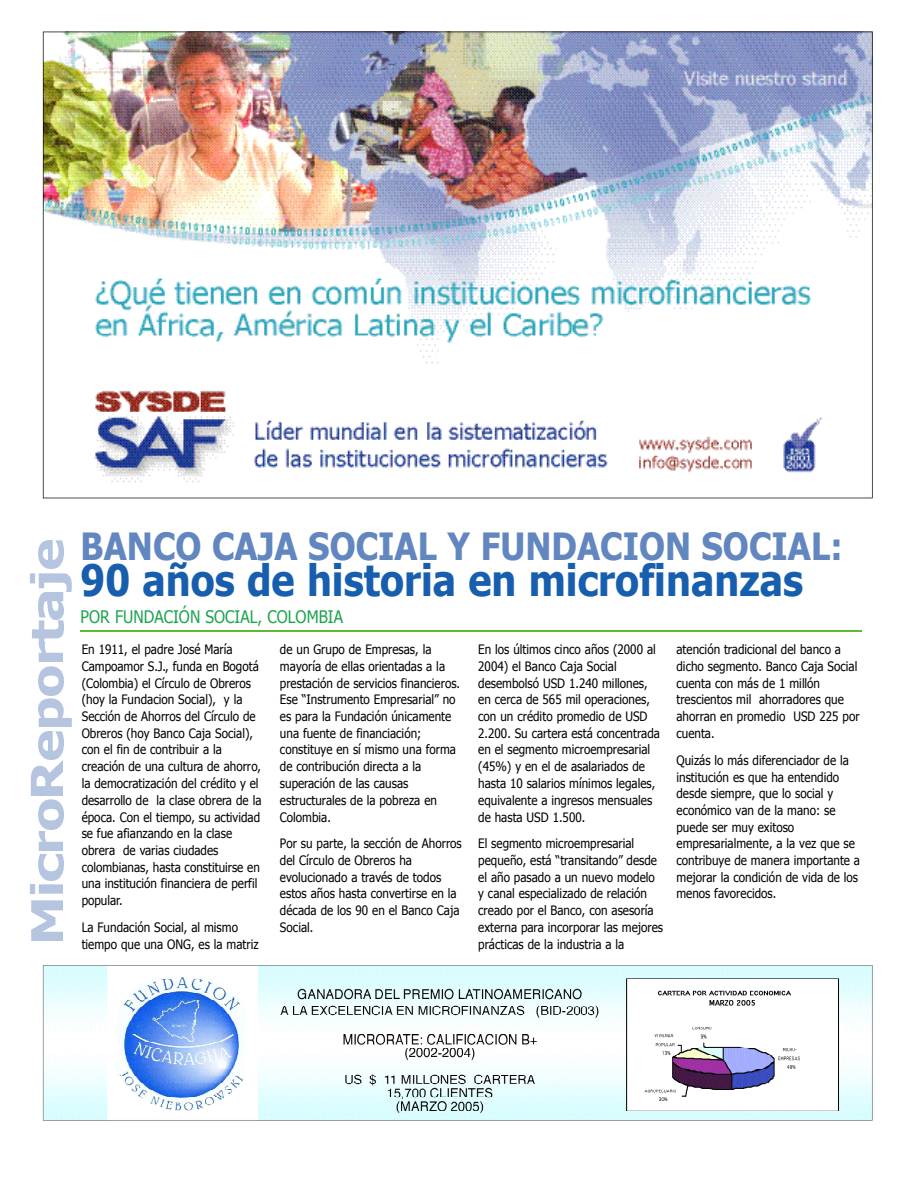
<style>
.page{position:relative;width:918px;height:1188px;background:#fff}
.page>*{position:absolute;margin:0;border:0;box-sizing:border-box;transform-origin:0 0}
.t1{font:700 43.2px "Tahoma";color:#175fae;scale:.9 1}
.t2{font:700 37.5px "Tahoma";color:#6286c0;scale:.9 1}
.t3{font:17.25px "Tahoma";color:#1da44e;scale:.9 1}
.t4{font:12.9px/16.6px "Tahoma";color:#000;scale:.9 1}
</style>
<div class="page">
<img style="left:43px;top:32px;width:830px;height:466px">
<img style="left:31px;top:901px;width:32px;height:39px">
<img style="left:30px;top:884px;width:33px;height:10px">
<img style="left:38px;top:855px;width:26px;height:25px">
<img style="left:38px;top:800px;width:26px;height:50px">
<img style="left:30px;top:732px;width:34px;height:63px">
<img style="left:38px;top:698px;width:34px;height:29px">
<img style="left:38px;top:666px;width:26px;height:30px">
<img style="left:32px;top:593px;width:32px;height:68px">
<img style="left:30px;top:573px;width:42px;height:18px">
<img style="left:38px;top:541px;width:26px;height:28px">
<svg style="left:43px;top:965px;width:830px;height:156px"></svg>
<hr style="left:80px;top:631px;width:782px;height:1px;background:#61b730">
<h2 class="t2" style="left:81px;top:523px;width:848px">BANCO CAJA SOCIAL Y FUNDACION SOCIAL:</h2>
<h1 class="t1" style="left:81px;top:553px;width:804px">90 años de historia en microfinanzas</h1>
<h3 class="t3" style="left:81px;top:606px;width:293px">POR FUNDACIÓN SOCIAL, COLOMBIA</h3>
<p class="t4" style="left:82px;top:641px;width:201px">En 1911, el padre José María<br>Campoamor S.J., funda en Bogotá (Colombia) el Círculo de Obreros (hoy la Fundacion Social), y la<br>Sección de Ahorros del Círculo de<br>Obreros (hoy Banco Caja Social), con el fin de contribuir a la creación de una cultura de ahorro, la democratización del crédito y el desarrollo de la clase obrera de la época. Con el tiempo, su actividad se fue afianzando en la clase obrera de varias ciudades colombianas, hasta constituirse en una institución financiera de perfil popular.</p>
<p class="t4" style="left:82px;top:918px;width:198px">La Fundación Social, al mismo tiempo que una ONG, es la matriz</p>
<p class="t4" style="left:280px;top:641px;width:202px">de un Grupo de Empresas, la mayoría de ellas orientadas a la prestación de servicios financieros.<br>Ese “Instrumento Empresarial” no es para la Fundación únicamente una fuente de financiación; constituye en sí mismo una forma de contribución directa a la superación de las causas estructurales de la pobreza en<br>Colombia.</p>
<p class="t4" style="left:280px;top:835px;width:203px">Por su parte, la sección de Ahorros del Círculo de Obreros ha evolucionado a través de todos estos años hasta convertirse en la década de los 90 en el Banco Caja<br>Social.</p>
<p class="t4" style="left:478px;top:641px;width:204px">En los últimos cinco años (2000 al<br>2004) el Banco Caja Social desembolsó USD 1.240 millones, en cerca de 565 mil operaciones, con un crédito promedio de USD<br>2.200. Su cartera está concentrada en el segmento microempresarial (45%) y en el de asalariados de hasta 10 salarios mínimos legales, equivalente a ingresos mensuales de hasta USD 1.500.</p>
<p class="t4" style="left:478px;top:835px;width:207px">El segmento microempresarial pequeño, está “transitando” desde el año pasado a un nuevo modelo y canal especializado de relación creado por el Banco, con asesoría externa para incorporar las mejores prácticas de la industria a la</p>
<p class="t4" style="left:677px;top:641px;width:205px">atención tradicional del banco a dicho segmento. Banco Caja Social cuenta con más de 1 millón trescientos mil ahorradores que ahorran en promedio USD 225 por cuenta.</p>
<p class="t4" style="left:677px;top:751px;width:206px">Quizás lo más diferenciador de la institución es que ha entendido desde siempre, que lo social y económico van de la mano: se puede ser muy exitoso empresarialmente, a la vez que se contribuye de manera importante a mejorar la condición de vida de los menos favorecidos.</p>
</div>
